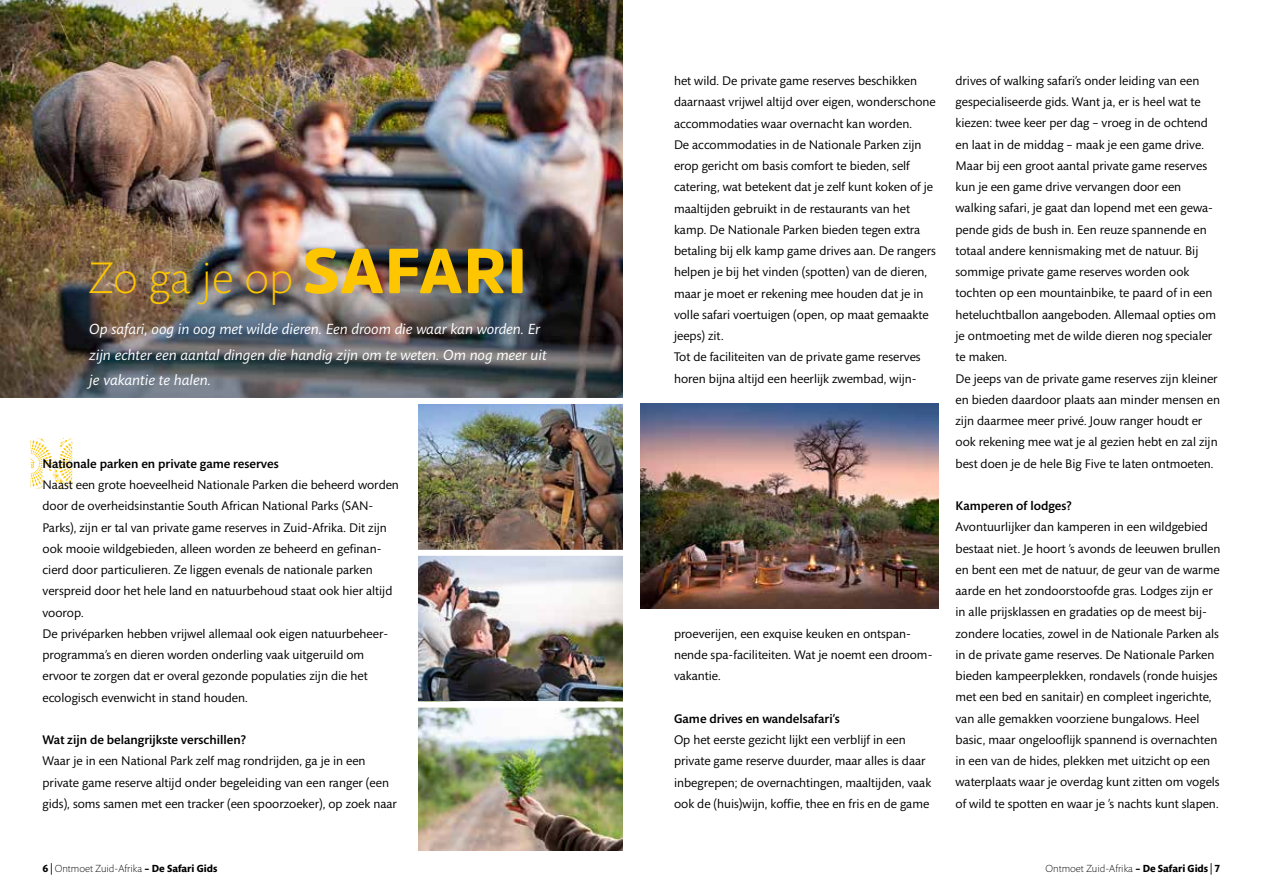
<style>
.page{position:relative;width:1263px;height:893px;background:#fff}
.page>*{position:absolute;margin:0;border:0;box-sizing:border-box;transform-origin:0 0}
.t1{font:300 45px "Mundo Sans Std";color:#fdc600}
.t2{font:italic 15px/25.5px "Mundo Sans Std";color:#fff}
.t3{font:12.75px/21.3px "Mundo Sans Std";color:#000}
.t4{font:500 12.75px "Mundo Sans Std";color:#000}
.t5{font:300 10.5px "Mundo Sans Std";color:#000}
.s1{font-family:"Amsi Pro";font-weight:900;font-size:63px}
.s2{font-weight:700}
.s3{font-weight:500}
</style>
<div class="page">
<img style="left:0;top:0;width:623px;height:398px">
<img style="left:31px;top:438px;width:41px;height:51px">
<img style="left:418px;top:404px;width:205px;height:446px">
<img style="left:640px;top:404px;width:298px;height:204px">
<div style="left:408px;top:550px;width:223px;height:6px;background:#fff"></div>
<div style="left:411px;top:702px;width:220px;height:6px;background:#fff"></div>
<h1 class="t1" style="left:89px;top:254px;width:439px">Zo ga je op <span class="s1">SAFARI</span></h1>
<p class="t2" style="left:89px;top:317px;width:459px">Op safari, oog in oog met wilde dieren. Een droom die waar kan worden. Er zijn echter een aantal dingen die handig zijn om te weten. Om nog meer uit je vakantie te halen.</p>
<p class="t4" style="left:43px;top:457px;width:238px">Nationale parken en private game reserves</p>
<p class="t3" style="left:43px;top:474px;width:358px">Naast een grote hoeveelheid Nationale Parken die beheerd worden door de overheidsinstantie South African National Parks (SAN-Parks), zijn er tal van private game reserves in Zuid-Afrika. Dit zijn ook mooie wildgebieden, alleen worden ze beheerd en gefinan&shy;cierd door particulieren. Ze liggen evenals de nationale parken verspreid door het hele land en natuurbehoud staat ook hier altijd voorop.<br>De privéparken hebben vrijwel allemaal ook eigen natuurbeheer&shy;programma’s en dieren worden onderling vaak uitgeruild om ervoor te zorgen dat er overal gezonde populaties zijn die het ecologisch evenwicht in stand houden.</p>
<p class="t4" style="left:43px;top:733px;width:205px">Wat zijn de belangrijkste verschillen?</p>
<p class="t3" style="left:43px;top:751px;width:356px">Waar je in een National Park zelf mag rondrijden, ga je in een private game reserve altijd onder begeleiding van een ranger (een gids), soms samen met een tracker (een spoorzoeker), op zoek naar</p>
<p class="t3" style="left:674px;top:70px;width:263px">het wild. De private game reserves beschikken daarnaast vrijwel altijd over eigen, wonderschone accommodaties waar overnacht kan worden.<br>De accommodaties in de Nationale Parken zijn erop gericht om basis comfort te bieden, self catering, wat betekent dat je zelf kunt koken of je maaltijden gebruikt in de restaurants van het kamp. De Nationale Parken bieden tegen extra betaling bij elk kamp game drives aan. De rangers helpen je bij het vinden (spotten) van de dieren, maar je moet er rekening mee houden dat je in volle safari voertuigen (open, op maat gemaakte jeeps) zit.<br>Tot de faciliteiten van de private game reserves horen bijna altijd een heerlijk zwembad, wijn-</p>
<p class="t3" style="left:674px;top:623px;width:260px">proeverijen, een exquise keuken en ontspan&shy;nende spa-faciliteiten. Wat je noemt een droom&shy;vakantie.</p>
<p class="t4" style="left:674px;top:712px;width:167px">Game drives en wandelsafari’s</p>
<p class="t3" style="left:674px;top:729px;width:259px">Op het eerste gezicht lijkt een verblijf in een private game reserve duurder, maar alles is daar inbegrepen; de overnachtingen, maaltijden, vaak ook de (huis)wijn, koffie, thee en fris en de game</p>
<p class="t3" style="left:955px;top:70px;width:266px">drives of walking safari’s onder leiding van een gespecialiseerde gids. Want ja, er is heel wat te kiezen: twee keer per dag – vroeg in de ochtend en laat in de middag – maak je een game drive.<br>Maar bij een groot aantal private game reserves kun je een game drive vervangen door een walking safari, je gaat dan lopend met een gewa&shy;pende gids de bush in. Een reuze spannende en totaal andere kennismaking met de natuur. Bij sommige private game reserves worden ook tochten op een mountainbike, te paard of in een heteluchtballon aangeboden. Allemaal opties om je ontmoeting met de wilde dieren nog specialer te maken.<br>De jeeps van de private game reserves zijn kleiner en bieden daardoor plaats aan minder mensen en zijn daarmee meer privé. Jouw ranger houdt er ook rekening mee wat je al gezien hebt en zal zijn best doen je de hele Big Five te laten ontmoeten.</p>
<p class="t4" style="left:955px;top:499px;width:118px">Kamperen of lodges?</p>
<p class="t3" style="left:955px;top:517px;width:266px">Avontuurlijker dan kamperen in een wildgebied bestaat niet. Je hoort ’s avonds de leeuwen brullen en bent een met de natuur, de geur van de warme aarde en het zondoorstoofde gras. Lodges zijn er in alle prijsklassen en gradaties op de meest bij&shy;zondere locaties, zowel in de Nationale Parken als in de private game reserves. De Nationale Parken bieden kampeerplekken, rondavels (ronde huisjes met een bed en sanitair) en compleet ingerichte, van alle gemakken voorziene bungalows. Heel basic, maar ongelooflijk spannend is overnachten in een van de hides, plekken met uitzicht op een waterplaats waar je overdag kunt zitten om vogels of wild te spotten en waar je ’s nachts kunt slapen.</p>
<p class="t5" style="left:43px;top:863px;width:176px"><span class="s2">6</span> <span class="s3">|</span> Ontmoet Zuid-Afrika <span class="s2">– De Safari Gids</span></p>
<p class="t5" style="left:1045px;top:863px;width:176px">Ontmoet Zuid-Afrika <span class="s2">– De Safari Gids</span> <span class="s3">|</span> <span class="s2">7</span></p>
</div>
